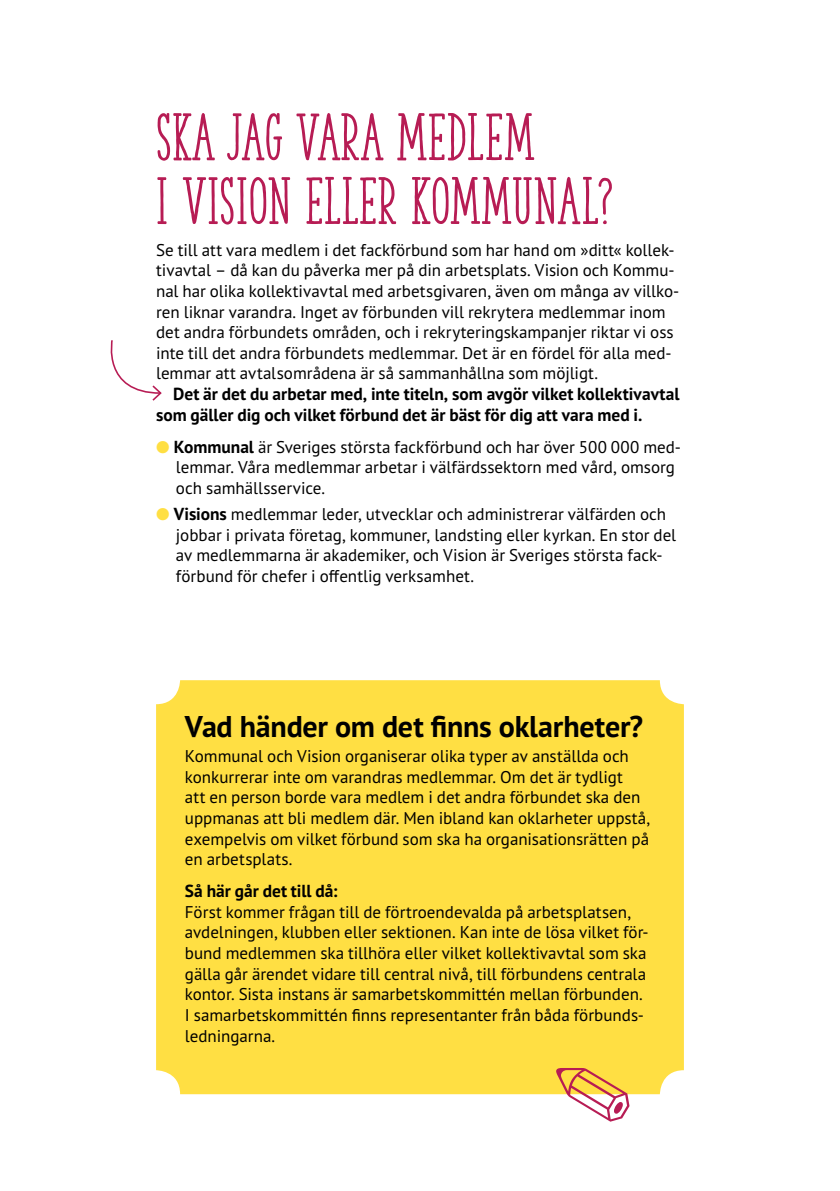
<style>
.page{position:relative;width:840px;height:1191px;background:#fff}
.page>*{position:absolute;margin:0;border:0;box-sizing:border-box;transform-origin:0 0}
.t1{font:900 62px/63.8px "The Serif Hand";letter-spacing:.01em;color:#b71c54}
.t2{font:700 30px "PT Sans Pro";letter-spacing:-.01em;color:#000}
.t3{font:700 17.4px/20.6px "PT Sans Pro";color:#000}
.t4{font:17px/20.6px "PT Sans Pro";color:#000}
.s1{color:#ffdf43}
.s2{font-weight:700;font-size:17.4px}
</style>
<div class="page">
<div style="left:156px;top:680px;width:527px;height:414px;background:#ffdf43;border-radius:24px"></div>
<svg style="left:110px;top:340px;width:52px;height:61px"></svg>
<svg style="left:556px;top:1094px;width:73px;height:1px"></svg>
<h1 class="t1" style="left:156px;top:104px;width:459px">SKA JAG VARA MEDLEM<br>I VISION ELLER KOMMUNAL?</h1>
<p class="t4" style="left:156px;top:239px;width:524px">Se till att vara medlem i det fackförbund som har hand om »ditt« kollek&shy;tivavtal – då kan du påverka mer på din arbetsplats. Vision och Kommu&shy;nal har olika kollektivavtal med arbetsgivaren, även om många av villko&shy;ren liknar varandra. Inget av förbunden vill rekrytera medlemmar inom det andra förbundets områden, och i rekryteringskampanjer riktar vi oss inte till det andra förbundets medlemmar. Det är en fördel för alla med&shy;lemmar att avtalsområdena är så sammanhållna som möjligt.</p>
<p class="t3" style="left:156px;top:383px;width:524px;text-indent:17px">Det är det du arbetar med, inte titeln, som avgör vilket kollektivavtal som gäller dig och vilket förbund det är bäst för dig att vara med i.</p>
<p class="t4" style="left:176px;top:436px;width:506px;text-indent:-20px"><span class="s1">●</span> <span class="s2">Kommunal</span> är Sveriges största fackförbund och har över 500 000 med&shy;lemmar. Våra medlemmar arbetar i välfärdssektorn med vård, omsorg och samhällsservice.</p>
<p class="t4" style="left:176px;top:503px;width:501px;text-indent:-20px"><span class="s1">●</span> <span class="s2">Visions</span> medlemmar leder, utvecklar och administrerar välfärden och jobbar i privata företag, kommuner, landsting eller kyrkan. En stor del av medlemmarna är akademiker, och Vision är Sveriges största fack&shy;förbund för chefer i offentlig verksamhet.</p>
<h2 class="t2" style="left:185px;top:707px;width:459px">Vad händer om det finns oklarheter?</h2>
<p class="t4" style="left:185px;top:745px;width:466px">Kommunal och Vision organiserar olika typer av anställda och konkurrerar inte om varandras medlemmar. Om det är tydligt<br>att en person borde vara medlem i det andra förbundet ska den uppmanas att bli medlem där. Men ibland kan oklarheter uppstå, exempelvis om vilket förbund som ska ha organisationsrätten på en arbetsplats.</p>
<p class="t3" style="left:185px;top:880px;width:154px">Så här går det till då:</p>
<p class="t4" style="left:185px;top:901px;width:465px">Först kommer frågan till de förtroendevalda på arbetsplatsen, avdelningen, klubben eller sektionen. Kan inte de lösa vilket för&shy;bund medlemmen ska tillhöra eller vilket kollektivavtal som ska gälla går ärendet vidare till central nivå, till förbundens centrala kontor. Sista instans är samarbetskommittén mellan förbunden.<br>I samarbetskommittén finns representanter från båda förbunds&shy;ledningarna.</p>
</div>
